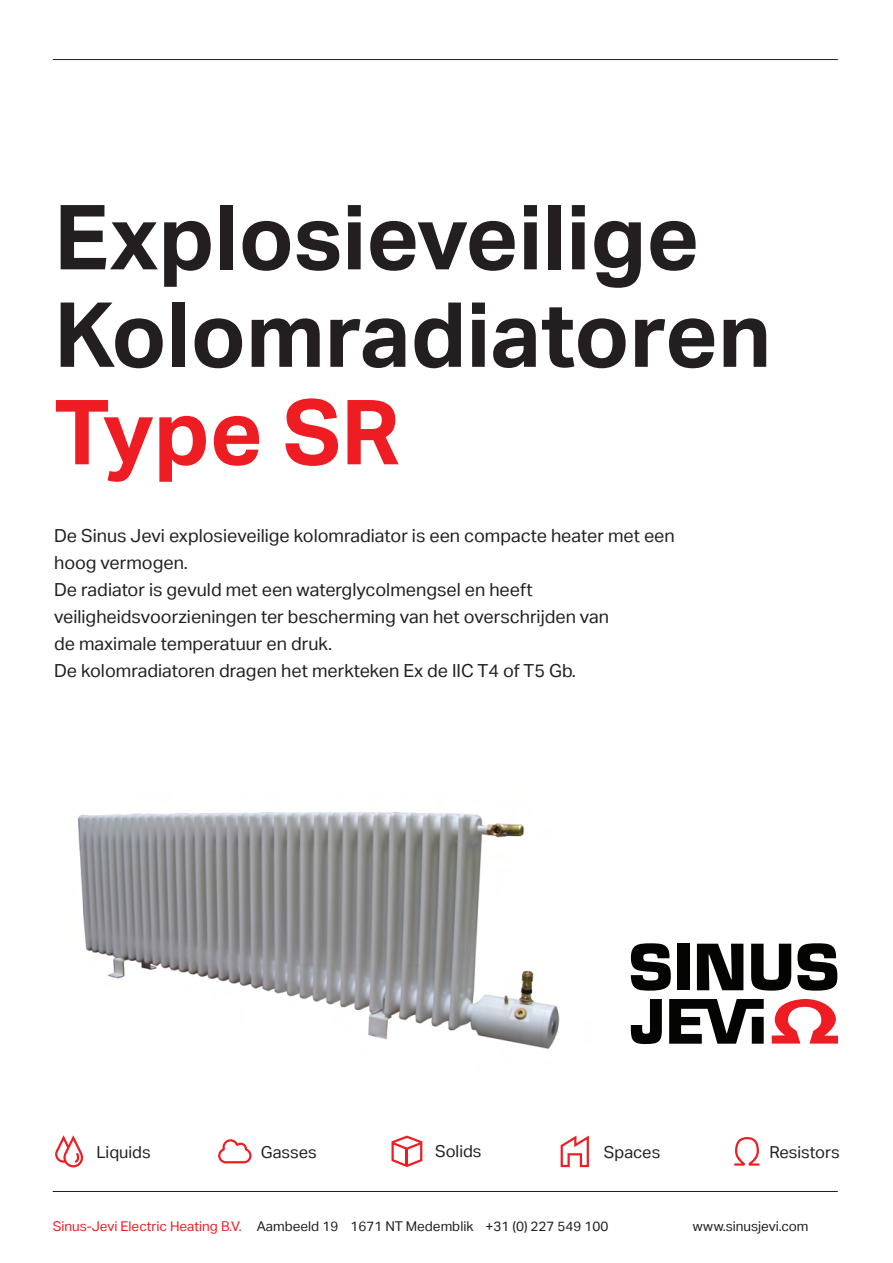
<style>
.page{position:relative;width:893px;height:1263px;background:#fff}
.page>*{position:absolute;margin:0;border:0;box-sizing:border-box;transform-origin:0 0}
.t1{font:700 90px/97.5px "Aktiv Grotesk";color:#231f20}
.t2{font:700 90px "Aktiv Grotesk";color:#ee1d23}
.t3{font:18px/27px "Aktiv Grotesk";color:#231f20}
.t4{font:16.5px "Aktiv Grotesk";color:#231f20}
.t5{font:13.5px "Aktiv Grotesk";color:#231f20}
.s1{color:#ee1d23}
</style>
<div class="page">
<hr style="left:53px;top:59px;width:785px;height:1px;background:#231f20">
<hr style="left:53px;top:1191px;width:785px;height:1px;background:#231f20">
<svg style="left:631px;top:999px;width:133px;height:45px"></svg>
<svg style="left:772px;top:999px;width:66px;height:44px"></svg>
<svg style="left:631px;top:943px;width:40px;height:48px"></svg>
<div style="left:677px;top:944px;width:12px;height:46px;background:#040503"></div>
<svg style="left:697px;top:944px;width:46px;height:46px"></svg>
<svg style="left:751px;top:944px;width:40px;height:47px"></svg>
<svg style="left:797px;top:943px;width:41px;height:48px"></svg>
<svg style="left:55px;top:1135px;width:28px;height:32px"></svg>
<svg style="left:218px;top:1139px;width:34px;height:24px"></svg>
<svg style="left:391px;top:1135px;width:31px;height:32px"></svg>
<svg style="left:561px;top:1135px;width:28px;height:32px"></svg>
<svg style="left:734px;top:1137px;width:25px;height:28px"></svg>
<img style="left:78px;top:812px;width:482px;height:237px">
<h1 class="t1" style="left:54px;top:187px;width:719px">Explosieveilige<br>Kolomradiatoren</h1>
<h1 class="t2" style="left:54px;top:377px;width:347px">Type SR</h1>
<p class="t3" style="left:54px;top:522px;width:622px">De Sinus Jevi explosieveilige kolomradiator is een compacte heater met een hoog vermogen.<br>De radiator is gevuld met een waterglycolmengsel en heeft veiligheidsvoorzieningen ter bescherming van het overschrijden van<br>de maximale temperatuur en druk.<br>De kolomradiatoren dragen het merkteken Ex de IIC T4 of T5 Gb.</p>
<p class="t4" style="left:96px;top:1142px;width:56px">Liquids</p>
<p class="t4" style="left:261px;top:1142px;width:57px">Gasses</p>
<p class="t4" style="left:435px;top:1141px;width:48px">Solids</p>
<p class="t4" style="left:604px;top:1142px;width:58px">Spaces</p>
<p class="t4" style="left:769px;top:1142px;width:72px">Resistors</p>
<p class="t5" style="left:53px;top:1218px;width:557px"><span class="s1">Sinus-Jevi Electric Heating B.V.</span> Aambeeld 19 1671 NT Medemblik +31 (0) 227 549 100</p>
<p class="t5" style="left:693px;top:1218px;width:117px">www.sinusjevi.com</p>
</div>
